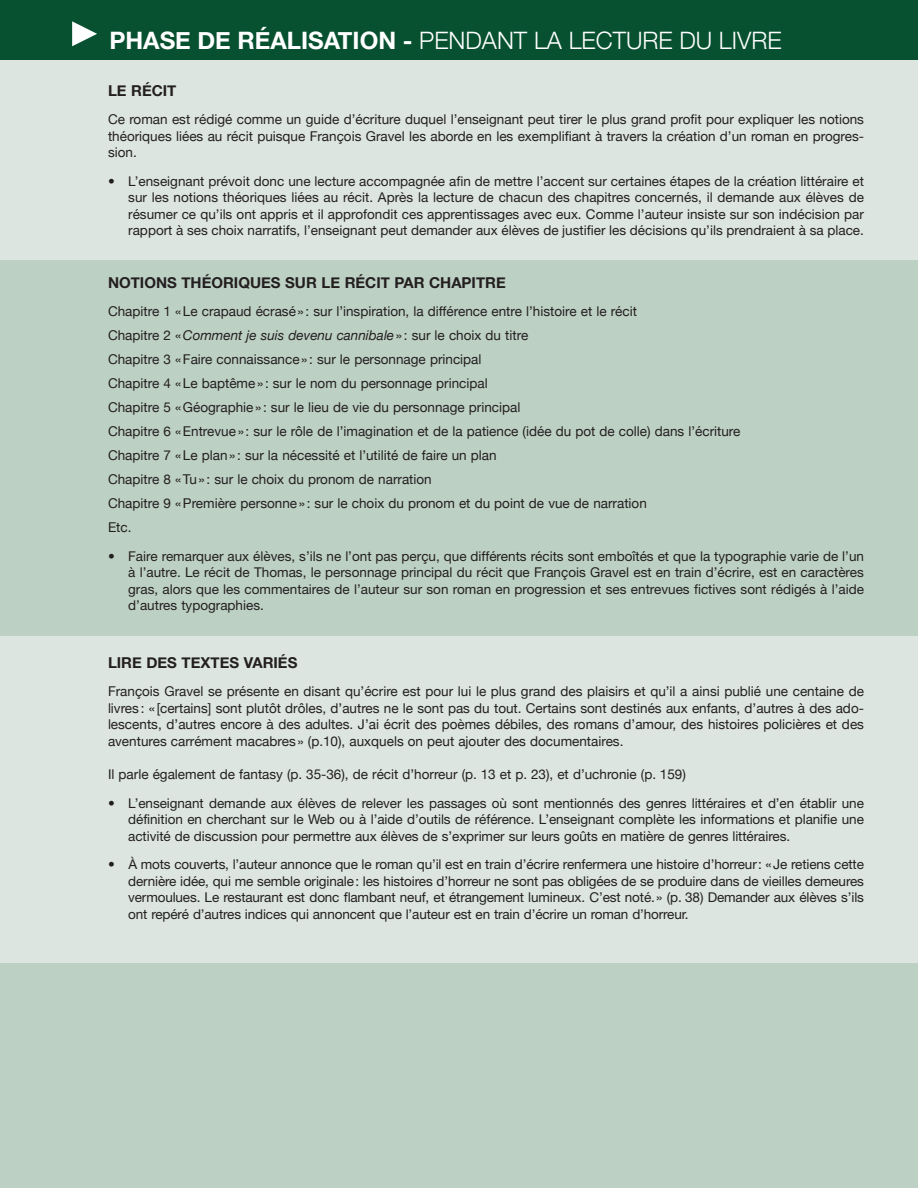
<style>
.page{position:relative;width:918px;height:1188px;background:#dce5df}
.page>*{position:absolute;margin:0;border:0;box-sizing:border-box;transform-origin:0 0}
.t1{font:300 24px "Helvetica Neue";color:#fff}
.SousTitre1{font:700 15px "Helvetica Neue";color:#231f20}
.t2{font:13.5px/16.5px "Helvetica Neue";letter-spacing:-.005em;color:#231f20;text-align:justify}
.TexteNormal{font:13.5px/16.5px "Helvetica Neue";color:#231f20;text-align:justify}
.s1{font-weight:700}
.s2{font-style:italic}
</style>
<div class="page">
<div style="left:0;top:261px;width:918px;height:375px;background:#bdd0c4"></div>
<div style="left:0;top:0;width:918px;height:60px;background:#075130"></div>
<svg style="left:72px;top:21px;width:25px;height:25px"></svg>
<div style="left:0;top:964px;width:918px;height:224px;background:#bdd0c4"></div>
<p class="t1" style="left:110px;top:26px;width:674px"><span class="s1">PHASE DE RÉALISATION -</span> PENDANT LA LECTURE DU LIVRE</p>
<p class="SousTitre1" style="left:108px;top:81px;width:70px">LE RÉCIT</p>
<p class="TexteNormal" style="left:108px;top:111px;width:758px">Ce roman est rédigé comme un guide d’écriture duquel l’enseignant peut tirer le plus grand profit pour expliquer les notions théoriques liées au récit puisque François Gravel les aborde en les exemplifiant à travers la création d’un roman en progres&shy;sion.</p>
<p class="t2" style="left:128px;top:172px;width:737px;text-indent:-20px">• L’enseignant prévoit donc une lecture accompagnée afin de mettre l’accent sur certaines étapes de la création littéraire et sur les notions théoriques liées au récit. Après la lecture de chacun des chapitres concernés, il demande aux élèves de résumer ce qu’ils ont appris et il approfondit ces apprentissages avec eux. Comme l’auteur insiste sur son indécision par rapport à ses choix narratifs, l’enseignant peut demander aux élèves de justifier les décisions qu’ils prendraient à sa place.</p>
<p class="SousTitre1" style="left:108px;top:273px;width:399px">NOTIONS THÉORIQUES SUR LE RÉCIT PAR CHAPITRE</p>
<p class="TexteNormal" style="left:108px;top:303px;width:531px">Chapitre 1 «Le crapaud écrasé» : sur l’inspiration, la différence entre l’histoire et le récit</p>
<p class="TexteNormal" style="left:108px;top:327px;width:422px">Chapitre 2 «<span class="s2">Comment je suis devenu cannibale</span>» : sur le choix du titre</p>
<p class="TexteNormal" style="left:108px;top:351px;width:375px">Chapitre 3 «Faire connaissance» : sur le personnage principal</p>
<p class="TexteNormal" style="left:108px;top:375px;width:381px">Chapitre 4 «Le baptême» : sur le nom du personnage principal</p>
<p class="TexteNormal" style="left:108px;top:399px;width:414px">Chapitre 5 «Géographie» : sur le lieu de vie du personnage principal</p>
<p class="TexteNormal" style="left:108px;top:423px;width:634px">Chapitre 6 «Entrevue» : sur le rôle de l’imagination et de la patience (idée du pot de colle) dans l’écriture</p>
<p class="TexteNormal" style="left:108px;top:447px;width:390px">Chapitre 7 «Le plan» : sur la nécessité et l’utilité de faire un plan</p>
<p class="TexteNormal" style="left:108px;top:471px;width:325px">Chapitre 8 «Tu» : sur le choix du pronom de narration</p>
<p class="TexteNormal" style="left:108px;top:495px;width:540px">Chapitre 9 «Première personne» : sur le choix du pronom et du point de vue de narration</p>
<p class="TexteNormal" style="left:108px;top:519px;width:25px">Etc.</p>
<p class="t2" style="left:128px;top:547px;width:737px;text-indent:-20px">• Faire remarquer aux élèves, s’ils ne l’ont pas perçu, que différents récits sont emboîtés et que la typographie varie de l’un à l’autre. Le récit de Thomas, le personnage principal du récit que François Gravel est en train d’écrire, est en caractères gras, alors que les commentaires de l’auteur sur son roman en progression et ses entrevues fictives sont rédigés à l’aide d’autres typographies.</p>
<p class="SousTitre1" style="left:108px;top:653px;width:191px">LIRE DES TEXTES VARIÉS</p>
<p class="TexteNormal" style="left:108px;top:683px;width:758px">François Gravel se présente en disant qu’écrire est pour lui le plus grand des plaisirs et qu’il a ainsi publié une centaine de livres : « [certains] sont plutôt drôles, d’autres ne le sont pas du tout. Certains sont destinés aux enfants, d’autres à des ado&shy;lescents, d’autres encore à des adultes. J’ai écrit des poèmes débiles, des romans d’amour, des histoires policières et des aventures carrément macabres» (p.10), auxquels on peut ajouter des documentaires.</p>
<p class="TexteNormal" style="left:108px;top:766px;width:579px">Il parle également de fantasy (p. 35-36), de récit d’horreur (p. 13 et p. 23), et d’uchronie (p. 159)</p>
<p class="t2" style="left:128px;top:795px;width:737px;text-indent:-20px">• L’enseignant demande aux élèves de relever les passages où sont mentionnés des genres littéraires et d’en établir une définition en cherchant sur le Web ou à l’aide d’outils de référence. L’enseignant complète les informations et planifie une activité de discussion pour permettre aux élèves de s’exprimer sur leurs goûts en matière de genres littéraires.</p>
<p class="t2" style="left:128px;top:856px;width:737px;text-indent:-20px">• À mots couverts, l’auteur annonce que le roman qu’il est en train d’écrire renfermera une histoire d’horreur: «Je retiens cette dernière idée, qui me semble originale: les histoires d’horreur ne sont pas obligées de se produire dans de vieilles demeures vermoulues. Le restaurant est donc flambant neuf, et étrangement lumineux. C’est noté.» (p. 38) Demander aux élèves s’ils ont repéré d’autres indices qui annoncent que l’auteur est en train d’écrire un roman d’horreur.</p>
</div>
